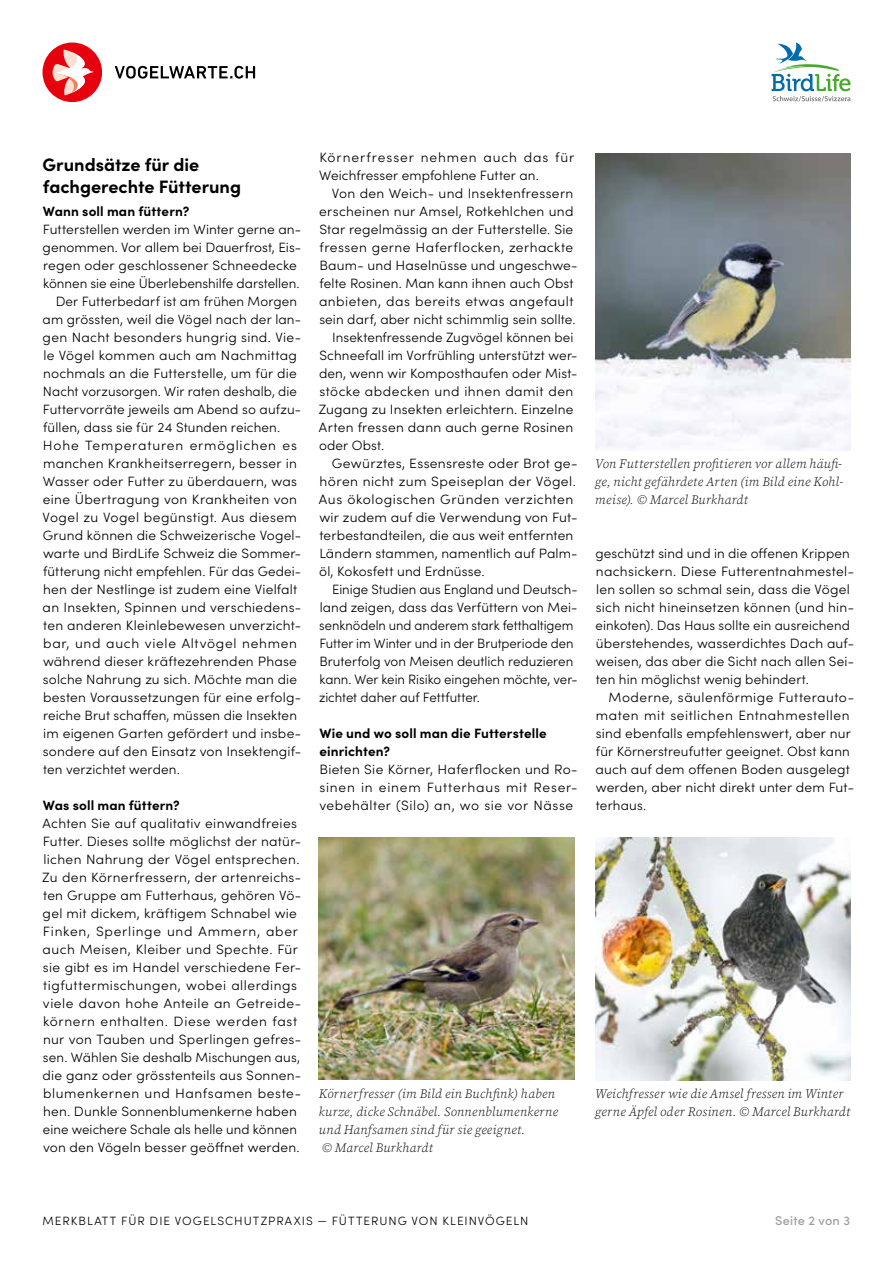
<style>
.page{position:relative;width:893px;height:1263px;background:#fff}
.page>*{position:absolute;margin:0;border:0;box-sizing:border-box;transform-origin:0 0}
.t1{font:700 18px/21.6px "Sofia Pro";color:#000}
.t2{font:300 13.5px/18px "Sofia Pro";letter-spacing:.015em;color:#000}
.t3{font:700 13.5px/18px "Sofia Pro";letter-spacing:.01em;color:#000}
.t4{font:300 13.5px "Sofia Pro";letter-spacing:.035em;color:#000}
.t5{font:300 13.5px "Sofia Pro";letter-spacing:-.005em;color:#000;scale:.96 1}
.t6{font:300 13.5px "Sofia Pro";letter-spacing:.04em;color:#000}
.t7{font:300 13.5px "Sofia Pro";letter-spacing:.05em;color:#000}
.t8{font:300 13.5px "Sofia Pro";letter-spacing:.06em;color:#000}
.t9{font:italic 300 12.75px/18px "Source Serif 4 Sm Text";letter-spacing:.015em;color:#000}
.t10{font:500 12.75px "Sofia Pro";letter-spacing:.01em;color:#9d9e9e}
.t11{font:300 12px "Sofia Pro";letter-spacing:.085em;color:#000}
</style>
<div class="page">
<img style="left:319px;top:837px;width:255px;height:243px">
<img style="left:595px;top:837px;width:255px;height:243px">
<img style="left:595px;top:154px;width:255px;height:296px">
<div style="left:43px;top:43px;width:59px;height:59px;background:#e7000e;border-radius:50%"></div>
<svg style="left:53px;top:49px;width:41px;height:46px"></svg>
<svg style="left:115px;top:66px;width:140px;height:13px"></svg>
<svg style="left:772px;top:43px;width:78px;height:58px"></svg>
<h1 class="t1" style="left:43px;top:153px;width:200px">Grundsätze für die fachgerechte Fütterung</h1>
<p class="t3" style="left:43px;top:201px;width:148px">Wann soll man füttern?</p>
<p class="t2" style="left:43px;top:220px;width:260px">Futterstellen werden im Winter gerne an-</p>
<p class="t2" style="left:43px;top:238px;width:260px">genommen. Vor allem bei Dauerfrost, Eis-</p>
<p class="t2" style="left:43px;top:256px;width:255px">regen oder geschlossener Schneedecke</p>
<p class="t2" style="left:43px;top:274px;width:258px">können sie eine Überlebenshilfe darstellen.</p>
<p class="t2" style="left:56px;top:292px;width:243px">Der Futterbedarf ist am frühen Morgen</p>
<p class="t2" style="left:43px;top:310px;width:260px">am grössten, weil die Vögel nach der lan-</p>
<p class="t2" style="left:43px;top:328px;width:260px">gen Nacht besonders hungrig sind. Vie-</p>
<p class="t2" style="left:43px;top:346px;width:255px">le Vögel kommen auch am Nachmittag</p>
<p class="t2" style="left:43px;top:364px;width:255px">nochmals an die Futterstelle, um für die</p>
<p class="t2" style="left:43px;top:382px;width:256px">Nacht vorzusorgen. Wir raten deshalb, die</p>
<p class="t2" style="left:43px;top:400px;width:260px">Futtervorräte jeweils am Abend so aufzu-</p>
<p class="t2" style="left:43px;top:418px;width:239px">füllen, dass sie für 24 Stunden reichen.</p>
<p class="t8" style="left:43px;top:436px;width:256px">Hohe Temperaturen ermöglichen es</p>
<p class="t2" style="left:43px;top:454px;width:255px">manchen Krankheitserregern, besser in</p>
<p class="t2" style="left:43px;top:472px;width:256px">Wasser oder Futter zu überdauern, was</p>
<p class="t2" style="left:43px;top:490px;width:256px">eine Übertragung von Krankheiten von</p>
<p class="t2" style="left:43px;top:508px;width:256px">Vogel zu Vogel begünstigt. Aus diesem</p>
<p class="t2" style="left:43px;top:526px;width:260px">Grund können die Schweizerische Vogel-</p>
<p class="t2" style="left:43px;top:544px;width:260px">warte und BirdLife Schweiz die Sommer-</p>
<p class="t2" style="left:43px;top:562px;width:259px">fütterung nicht empfehlen. Für das Gedei-</p>
<p class="t2" style="left:43px;top:580px;width:256px">hen der Nestlinge ist zudem eine Vielfalt</p>
<p class="t2" style="left:43px;top:598px;width:260px">an Insekten, Spinnen und verschiedens-</p>
<p class="t2" style="left:43px;top:616px;width:260px">ten anderen Kleinlebewesen unverzicht-</p>
<p class="t7" style="left:43px;top:634px;width:255px">bar, und auch viele Altvögel nehmen</p>
<p class="t2" style="left:43px;top:652px;width:255px">während dieser kräftezehrenden Phase</p>
<p class="t2" style="left:43px;top:670px;width:256px">solche Nahrung zu sich. Möchte man die</p>
<p class="t2" style="left:43px;top:688px;width:260px">besten Voraussetzungen für eine erfolg-</p>
<p class="t2" style="left:43px;top:706px;width:255px">reiche Brut schaffen, müssen die Insekten</p>
<p class="t2" style="left:43px;top:724px;width:259px">im eigenen Garten gefördert und insbe-</p>
<p class="t2" style="left:43px;top:742px;width:260px">sondere auf den Einsatz von Insektengif-</p>
<p class="t2" style="left:43px;top:760px;width:138px">ten verzichtet werden.</p>
<p class="t3" style="left:43px;top:795px;width:138px">Was soll man füttern?</p>
<p class="t2" style="left:42px;top:814px;width:260px">Achten Sie auf qualitativ einwandfreies Futter. Dieses sollte möglichst der natür&shy;lichen Nahrung der Vögel entsprechen.<br>Zu den Körnerfressern, der artenreichs&shy;ten Gruppe am Futterhaus, gehören Vö&shy;gel mit dickem, kräftigem Schnabel wie Finken, Sperlinge und Ammern, aber auch Meisen, Kleiber und Spechte. Für sie gibt es im Handel verschiedene Fer&shy;tigfuttermischungen, wobei allerdings viele davon hohe Anteile an Getreide&shy;körnern enthalten. Diese werden fast nur von Tauben und Sperlingen gefres&shy;sen. Wählen Sie deshalb Mischungen aus, die ganz oder grösstenteils aus Sonnen&shy;blumenkernen und Hanfsamen beste&shy;hen. Dunkle Sonnenblumenkerne haben eine weichere Schale als helle und können von den Vögeln besser geöffnet werden.</p>
<p class="t2" style="left:319px;top:148px;width:257px">Körnerfresser nehmen auch das für<br>Weichfresser empfohlene Futter an.</p>
<p class="t2" style="left:332px;top:184px;width:243px">Von den Weich- und Insektenfressern</p>
<p class="t2" style="left:319px;top:202px;width:256px">erscheinen nur Amsel, Rotkehlchen und</p>
<p class="t2" style="left:319px;top:220px;width:255px">Star regelmässig an der Futterstelle. Sie</p>
<p class="t4" style="left:320px;top:238px;width:255px">fressen gerne Haferflocken, zerhackte</p>
<p class="t2" style="left:319px;top:256px;width:260px">Baum- und Haselnüsse und ungeschwe-</p>
<p class="t2" style="left:320px;top:274px;width:255px">felte Rosinen. Man kann ihnen auch Obst</p>
<p class="t4" style="left:319px;top:292px;width:256px">anbieten, das bereits etwas angefault</p>
<p class="t2" style="left:319px;top:310px;width:258px">sein darf, aber nicht schimmlig sein sollte.</p>
<p class="t2" style="left:332px;top:328px;width:243px">Insektenfressende Zugvögel können bei</p>
<p class="t2" style="left:319px;top:346px;width:260px">Schneefall im Vorfrühling unterstützt wer-</p>
<p class="t2" style="left:319px;top:364px;width:260px">den, wenn wir Komposthaufen oder Mist-</p>
<p class="t2" style="left:319px;top:382px;width:256px">stöcke abdecken und ihnen damit den</p>
<p class="t2" style="left:319px;top:400px;width:256px">Zugang zu Insekten erleichtern. Einzelne</p>
<p class="t2" style="left:319px;top:418px;width:256px">Arten fressen dann auch gerne Rosinen</p>
<p class="t2" style="left:319px;top:436px;width:67px">oder Obst.</p>
<p class="t2" style="left:332px;top:454px;width:247px">Gewürztes, Essensreste oder Brot ge-</p>
<p class="t2" style="left:320px;top:472px;width:258px">hören nicht zum Speiseplan der Vögel.</p>
<p class="t6" style="left:319px;top:490px;width:256px">Aus ökologischen Gründen verzichten</p>
<p class="t2" style="left:319px;top:508px;width:260px">wir zudem auf die Verwendung von Fut-</p>
<p class="t2" style="left:320px;top:526px;width:255px">terbestandteilen, die aus weit entfernten</p>
<p class="t2" style="left:319px;top:544px;width:260px">Ländern stammen, namentlich auf Palm-</p>
<p class="t2" style="left:319px;top:562px;width:167px">öl, Kokosfett und Erdnüsse.</p>
<p class="t2" style="left:332px;top:580px;width:247px">Einige Studien aus England und Deutsch-</p>
<p class="t2" style="left:320px;top:598px;width:259px">land zeigen, dass das Verfüttern von Mei-</p>
<p class="t5" style="left:319px;top:616px;width:266px">senknödeln und anderem stark fetthaltigem</p>
<p class="t2" style="left:319px;top:634px;width:256px">Futter im Winter und in der Brutperiode den</p>
<p class="t2" style="left:319px;top:652px;width:256px">Bruterfolg von Meisen deutlich reduzieren</p>
<p class="t2" style="left:320px;top:670px;width:259px">kann. Wer kein Risiko eingehen möchte, ver-</p>
<p class="t2" style="left:319px;top:688px;width:162px">zichtet daher auf Fettfutter.</p>
<p class="t3" style="left:319px;top:723px;width:229px">Wie und wo soll man die Futterstelle einrichten?</p>
<p class="t2" style="left:319px;top:760px;width:260px;text-align:justify">Bieten Sie Körner, Haferflocken und Ro&shy;sinen in einem Futterhaus mit Reser&shy;vebehälter (Silo) an, wo sie vor Nässe</p>
<p class="t9" style="left:595px;top:455px;width:249px;text-align:justify">Von Futterstellen profitieren vor allem häufi&shy;ge, nicht gefährdete Arten (im Bild eine Kohl&shy;meise). © Marcel Burkhardt</p>
<p class="t2" style="left:595px;top:544px;width:260px">geschützt sind und in die offenen Krippen nachsickern. Diese Futterentnahmestel&shy;len sollen so schmal sein, dass die Vögel sich nicht hineinsetzen können (und hin&shy;einkoten). Das Haus sollte ein ausreichend überstehendes, wasserdichtes Dach auf&shy;weisen, das aber die Sicht nach allen Sei&shy;ten hin möglichst wenig behindert.</p>
<p class="t2" style="left:595px;top:688px;width:260px;text-indent:13px">Moderne, säulenförmige Futterauto&shy;maten mit seitlichen Entnahmestellen sind ebenfalls empfehlenswert, aber nur für Körnerstreufutter geeignet. Obst kann auch auf dem offenen Boden ausgelegt werden, aber nicht direkt unter dem Fut&shy;terhaus.</p>
<p class="t9" style="left:319px;top:1085px;width:241px">Körnerfresser (im Bild ein Buchfink) haben kurze, dicke Schnäbel. Sonnenblumenkerne und Hanfsamen sind für sie geeignet.<br>© Marcel Burkhardt</p>
<p class="t9" style="left:595px;top:1085px;width:257px">Weichfresser wie die Amsel fressen im Winter gerne Äpfel oder Rosinen. © Marcel Burkhardt</p>
<p class="t11" style="left:43px;top:1212px;width:487px">MERKBLATT FÜR DIE VOGELSCHUTZPRAXIS — FÜTTERUNG VON KLEINVÖGELN</p>
<p class="t10" style="left:775px;top:1211px;width:77px">Seite 2 von 3</p>
</div>
